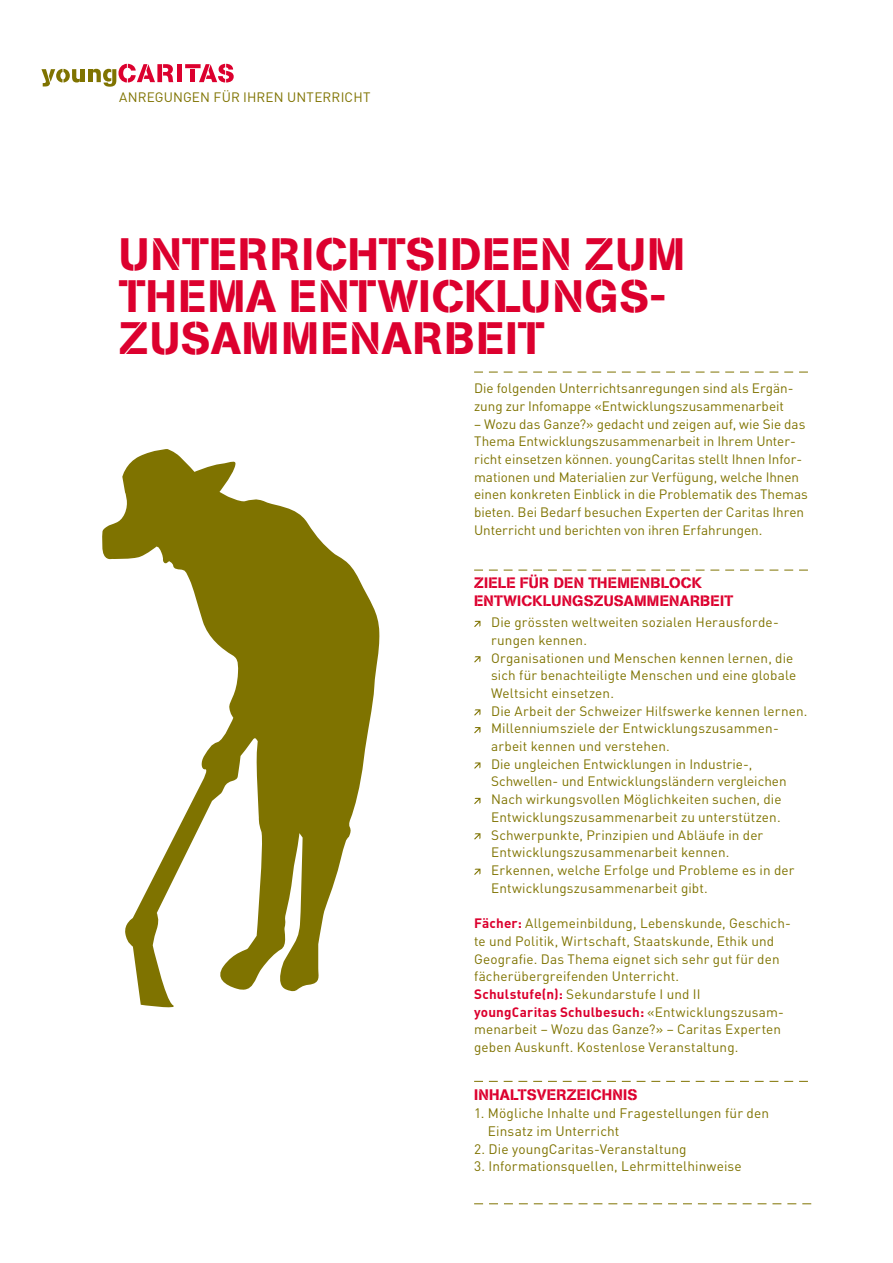
<style>
.page{position:relative;width:893px;height:1263px;background:#fff}
.page>*{position:absolute;margin:0;border:0;box-sizing:border-box;transform-origin:0 0}
.t1{font:45px/42px "AG Book Stencil";letter-spacing:.02em;color:#dc002e}
.t2{font:15.15px "AG Book Stencil";letter-spacing:.015em;color:#dc002e}
.t3{font:15px/18px "AG Book Stencil";letter-spacing:.015em;color:#dc002e}
.t4{font:13.65px/17.9px "DIN";letter-spacing:.01em;color:#7f7300}
.t5{font:13.5px/17.7px "DIN";letter-spacing:.01em;color:#7f7300}
.s1{font-weight:700;color:#dc002e}
</style>
<div class="page">
<hr style="left:81px;top:69px;width:4px;height:13px;background:#7f7300">
<hr style="left:88px;top:69px;width:4px;height:13px;background:#7f7300">
<div style="left:177px;top:64px;width:5px;height:18px;background:#dc002e"></div>
<svg style="left:185px;top:64px;width:49px;height:19px"></svg>
<svg style="left:93px;top:64px;width:80px;height:23px"></svg>
<svg style="left:41px;top:69px;width:39px;height:17px"></svg>
<svg style="left:474px;top:372px;width:334px;height:1px"></svg>
<svg style="left:474px;top:570px;width:334px;height:1px"></svg>
<svg style="left:474px;top:621px;width:6px;height:6px"></svg>
<svg style="left:474px;top:656px;width:6px;height:6px"></svg>
<svg style="left:474px;top:709px;width:6px;height:7px"></svg>
<svg style="left:474px;top:727px;width:6px;height:6px"></svg>
<svg style="left:474px;top:762px;width:6px;height:7px"></svg>
<svg style="left:474px;top:798px;width:6px;height:6px"></svg>
<svg style="left:474px;top:833px;width:6px;height:6px"></svg>
<svg style="left:474px;top:869px;width:6px;height:6px"></svg>
<svg style="left:474px;top:1081px;width:334px;height:1px"></svg>
<svg style="left:474px;top:1203px;width:337px;height:1px"></svg>
<svg style="left:102px;top:449px;width:278px;height:558px"></svg>
<p class="t5" style="left:119px;top:88px;width:253px">ANREGUNGEN FÜR IHREN UNTERRICHT</p>
<h1 class="t1" style="left:119px;top:233px;width:567px">UNTERRICHTSIDEEN ZUM<br>THEMA ENTWICKLUNGS-<br>ZUSAMMENARBEIT</h1>
<p class="t5" style="left:474px;top:379px;width:321px">Die folgenden Unterrichtsanregungen sind als Ergän&shy;zung zur Infomappe «Entwicklungszusammenarbeit</p>
<p class="t5" style="left:474px;top:415px;width:335px">– Wozu das Ganze?» gedacht und zeigen auf, wie Sie das Thema Entwicklungszusammenarbeit in Ihrem Unter&shy;richt einsetzen können. youngCaritas stellt Ihnen Infor&shy;mationen und Materialien zur Verfügung, welche Ihnen einen konkreten Einblick in die Problematik des Themas bieten. Bei Bedarf besuchen Experten der Caritas Ihren Unterricht und berichten von ihren Erfahrungen.</p>
<p class="t3" style="left:474px;top:574px;width:260px">ZIELE FÜR DEN THEMENBLOCK<br>ENTWICKLUNGSZUSAMMENARBEIT</p>
<p class="t5" style="left:491px;top:613px;width:318px">Die grössten weltweiten sozialen Herausforde&shy;rungen kennen.<br>Organisationen und Menschen kennen lernen, die sich für benachteiligte Menschen und eine globale Weltsicht einsetzen.<br>Die Arbeit der Schweizer Hilfswerke kennen lernen.<br>Millenniumsziele der Entwicklungszusammen&shy;arbeit kennen und verstehen.<br>Die ungleichen Entwicklungen in Industrie-, Schwellen- und Entwicklungsländern vergleichen Nach wirkungsvollen Möglichkeiten suchen, die Entwicklungszusammenarbeit zu unterstützen.<br>Schwerpunkte, Prinzipien und Abläufe in der Entwicklungszusammenarbeit kennen.<br>Erkennen, welche Erfolge und Probleme es in der Entwicklungszusammenarbeit gibt.</p>
<p class="t5" style="left:474px;top:914px;width:318px"><span class="s1">Fächer:</span> Allgemeinbildung, Lebenskunde, Geschich&shy;te und Politik, Wirtschaft, Staatskunde, Ethik und Geografie. Das Thema eignet sich sehr gut für den fächerübergreifenden Unterricht.<br><span class="s1">Schulstufe(n):</span> Sekundarstufe I und II<br><span class="s1">youngCaritas Schulbesuch:</span> «Entwicklungszusam&shy;menarbeit – Wozu das Ganze?» – Caritas Experten geben Auskunft. Kostenlose Veranstaltung.</p>
<p class="t2" style="left:474px;top:1085px;width:165px">INHALTSVERZEICHNIS</p>
<p class="t4" style="left:488px;top:1104px;width:283px;text-indent:-14px">1. Mögliche Inhalte und Fragestellungen für den<br>Einsatz im Unterricht</p>
<p class="t4" style="left:474px;top:1139px;width:214px">2. Die youngCaritas-Veranstaltung</p>
<p class="t4" style="left:474px;top:1157px;width:269px">3. Informationsquellen, Lehrmittelhinweise</p>
</div>
